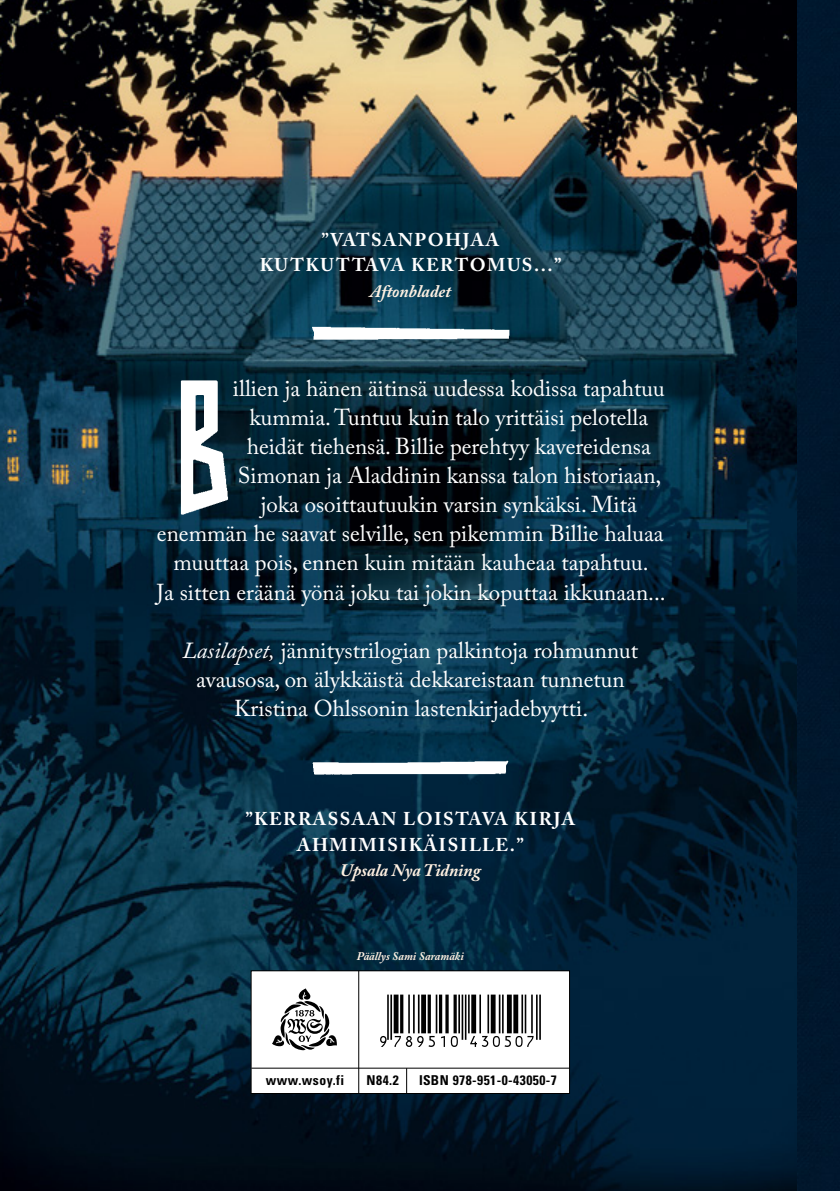
<style>
.page{position:relative;width:840px;height:1191px;background:#fff}
.page>*{position:absolute;margin:0;border:0;box-sizing:border-box;transform-origin:0 0}
.t1{font:51.6px "Viisas EAN Matala";color:#000}
.t2{font:22.8px/29.2px "Adobe Caslon Pro";color:#fff;text-align:center}
.t3{font:700 18.4px/25.2px "Adobe Caslon Pro";letter-spacing:.08em;color:#fff;text-align:center}
.t4{font:italic 700 17.4px "Adobe Caslon Pro";color:#fff1e2}
.t5{font:700 condensed 13.6px "Univers LT Std";letter-spacing:.035em;color:#000}
.t6{font:italic 700 11.6px "Adobe Caslon Pro";color:#fff1e2}
.s1{font-style:italic}
</style>
<div class="page">
<img style="left:0;top:0;width:796px;height:1191px">
<img style="left:177px;top:379px;width:53px;height:139px">
<img style="left:300px;top:318px;width:220px;height:30px">
<img style="left:300px;top:750px;width:220px;height:30px">
<div style="left:796px;top:0;width:43px;height:1191px;background:#00172d"></div>
<div style="left:251px;top:970px;width:318px;height:123px;background:#fff"></div>
<div style="left:251px;top:970px;width:318px;height:123px;border:1px solid #000"></div>
<hr style="left:358px;top:970px;width:1px;height:123px;background:#000">
<hr style="left:251px;top:1067px;width:318px;height:1px;background:#000">
<svg style="left:406px;top:1068px;width:1px;height:25px"></svg>
<svg style="left:272px;top:988px;width:64px;height:62px"></svg>
<svg style="left:0;top:0;width:5px;height:4px"></svg>
<p class="t3" style="left:259px;top:227px;width:303px">”VATSANPOHJAA<br>KUTKUTTAVA KERTOMUS...”</p>
<p class="t4" style="left:369px;top:280px;width:83px">Aftonbladet</p>
<p class="t2" style="left:233px;top:373px;width:433px">illien ja hänen äitinsä uudessa kodissa tapahtuu</p>
<p class="t2" style="left:249px;top:402px;width:400px">kummia. Tuntuu kuin talo yrittäisi pelotella</p>
<p class="t2" style="left:246px;top:431px;width:405px">heidät tiehensä. Billie perehtyy kavereidensa</p>
<p class="t2" style="left:237px;top:460px;width:425px">Simonan ja Aladdinin kanssa talon historiaan,</p>
<p class="t2" style="left:260px;top:489px;width:377px">joka osoittautuukin varsin synkäksi. Mitä</p>
<p class="t2" style="left:157px;top:519px;width:508px">enemmän he saavat selville, sen pikemmin Billie haluaa</p>
<p class="t2" style="left:173px;top:548px;width:476px">muuttaa pois, ennen kuin mitään kauheaa tapahtuu.</p>
<p class="t2" style="left:156px;top:577px;width:510px">Ja sitten eräänä yönä joku tai jokin koputtaa ikkunaan...</p>
<p class="t2" style="left:182px;top:635px;width:457px"><span class="s1">Lasilapset,</span> jännitystrilogian palkintoja rohmunnut avausosa, on älykkäistä dekkareistaan tunnetun<br>Kristina Ohlssonin lastenkirjadebyytti.</p>
<p class="t3" style="left:245px;top:806px;width:331px">”KERRASSAAN LOISTAVA KIRJA<br>AHMIMISIKÄISILLE.”</p>
<p class="t4" style="left:339px;top:859px;width:143px">Upsala Nya Tidning</p>
<p class="t6" style="left:356px;top:949px;width:108px">Päällys Sami Saramäki</p>
<h1 class="t1" style="left:375px;top:994px;width:166px">*9789510430507*</h1>
<p class="t5" style="left:265px;top:1072px;width:80px">www.wsoy.fi</p>
<p class="t5" style="left:366px;top:1072px;width:34px">N84.2</p>
<p class="t5" style="left:419px;top:1072px;width:139px">ISBN 978-951-0-43050-7</p>
</div>
